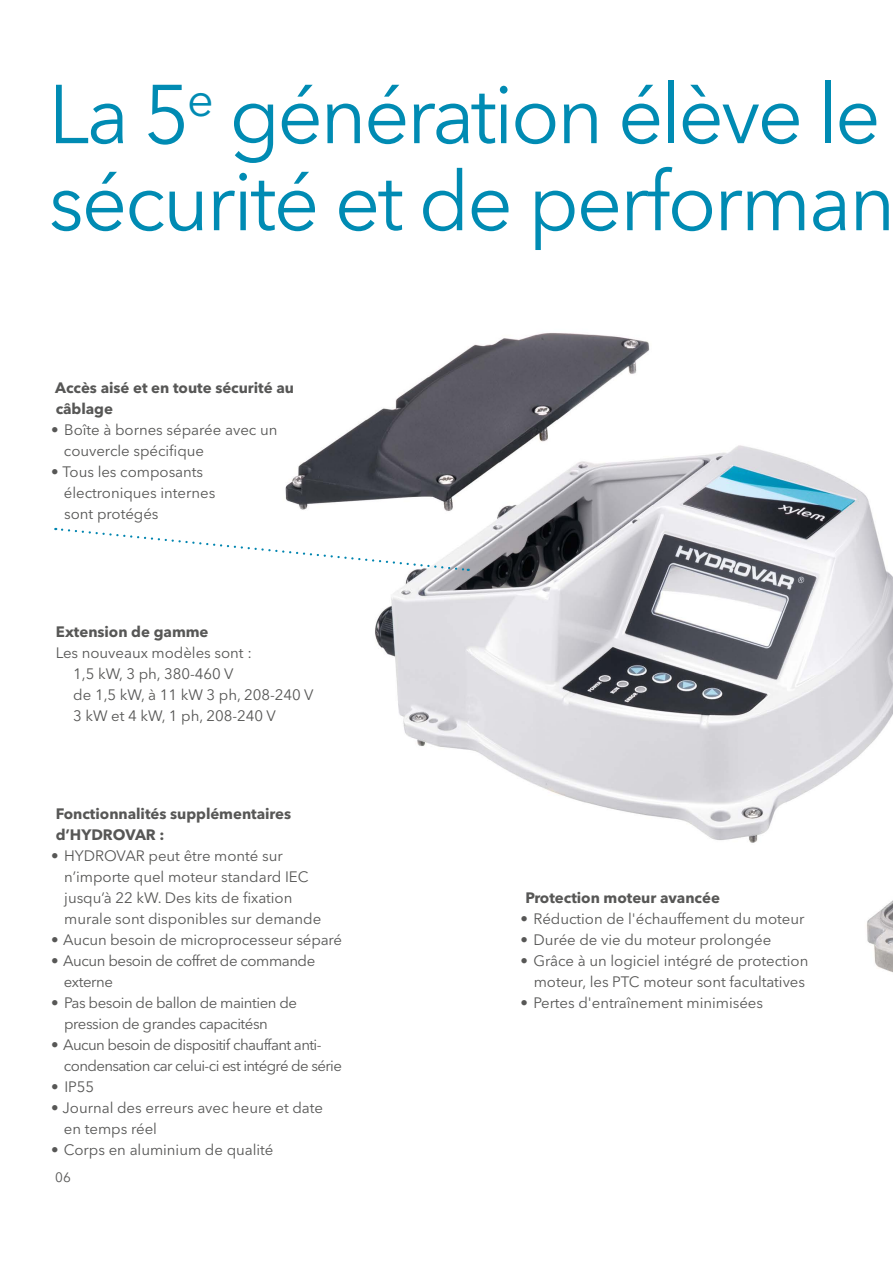
<style>
.page{position:relative;width:893px;height:1263px;background:#fff}
.page>*{position:absolute;margin:0;border:0;box-sizing:border-box;transform-origin:0 0}
.t1{font:82.5px/87px "Avenir Next LT Pro";letter-spacing:-.03em;color:#008bb3}
.t2{font:15px/21px "Avenir Next LT Pro";letter-spacing:-.005em;color:#575756}
.t3{font:700 15px/21px "Avenir Next LT Pro";letter-spacing:-.005em;color:#575756}
.t4{font:15px/21px "Avenir Next LT Pro";letter-spacing:-.03em;color:#575756}
.t5{font:15px/21px "Avenir Next LT Pro";letter-spacing:-.04em;color:#575756}
.t6{font:13.5px "Avenir Next LT Pro";color:#575756}
</style>
<div class="page">
<img style="left:285px;top:333px;width:608px;height:640px">
<svg style="left:55px;top:527px;width:414px;height:45px"></svg>
<h1 class="t1" style="left:48px;top:71px;width:849px">La 5<sup>e</sup> génération élève le sécurité et de performan</h1>
<p class="t3" style="left:55px;top:377px;width:240px">Accès aisé et en toute sécurité au câblage</p>
<p class="t2" style="left:64px;top:419px;width:215px;text-indent:-13px">• Boîte à bornes séparée avec un couvercle spécifique</p>
<p class="t2" style="left:64px;top:461px;width:153px;text-indent:-13px">• Tous les composants électroniques internes sont protégés</p>
<p class="t3" style="left:56px;top:622px;width:154px">Extension de gamme</p>
<p class="t2" style="left:73px;top:643px;width:242px;text-indent:-18px">Les nouveaux modèles sont :<br>1,5 kW, 3 ph, 380-460 V<br>de 1,5 kW, à 11 kW 3 ph, 208-240 V<br>3 kW et 4 kW, 1 ph, 208-240 V</p>
<p class="t3" style="left:56px;top:803px;width:237px">Fonctionnalités supplémentaires d’HYDROVAR :</p>
<p class="t2" style="left:64px;top:845px;width:259px;text-indent:-13px">• HYDROVAR peut être monté sur n’importe quel moteur standard IEC jusqu’à 22 kW. Des kits de fixation murale sont disponibles sur demande</p>
<p class="t2" style="left:51px;top:929px;width:293px">• Aucun besoin de microprocesseur séparé</p>
<p class="t4" style="left:64px;top:950px;width:253px;text-indent:-13px">• Aucun besoin de coffret de commande externe</p>
<p class="t4" style="left:64px;top:992px;width:234px;text-indent:-13px">• Pas besoin de ballon de maintien de pression de grandes capacitésn</p>
<p class="t5" style="left:64px;top:1034px;width:280px;text-indent:-13px">• Aucun besoin de dispositif chauffant anti&shy;condensation car celui-ci est intégré de série</p>
<p class="t2" style="left:51px;top:1076px;width:45px">• IP55</p>
<p class="t2" style="left:64px;top:1097px;width:261px;text-indent:-13px">• Journal des erreurs avec heure et date en temps réel</p>
<p class="t2" style="left:51px;top:1139px;width:224px">• Corps en aluminium de qualité</p>
<p class="t6" style="left:55px;top:1169px;width:17px">06</p>
<p class="t3" style="left:525px;top:887px;width:196px">Protection moteur avancée</p>
<p class="t2" style="left:520px;top:908px;width:286px">• Réduction de l'échauffement du moteur</p>
<p class="t2" style="left:520px;top:929px;width:252px">• Durée de vie du moteur prolongée</p>
<p class="t2" style="left:520px;top:950px;width:289px;text-align:right">• Grâce à un logiciel intégré de protection moteur, les PTC moteur sont facultatives</p>
<p class="t2" style="left:520px;top:992px;width:244px">• Pertes d'entraînement minimisées</p>
</div>
